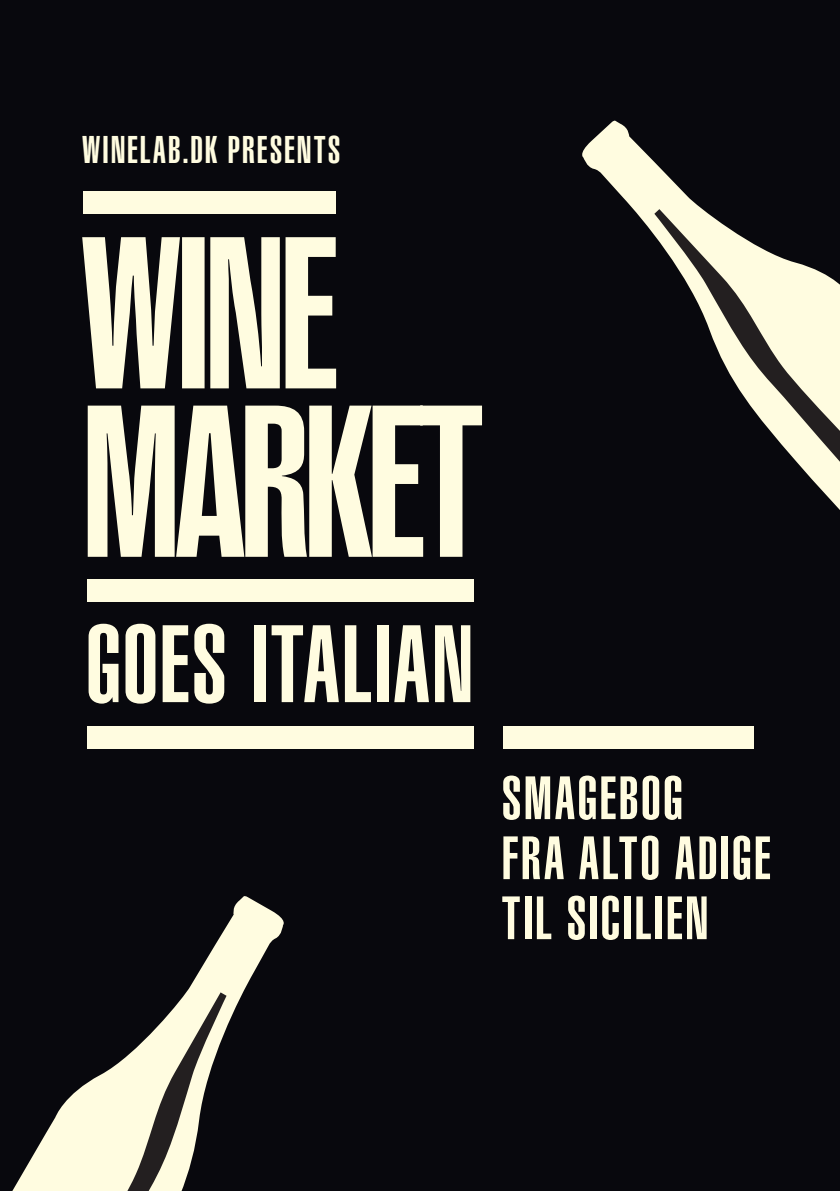
<style>
.page{position:relative;width:840px;height:1191px;background:#fff}
.page>*{position:absolute;margin:0;border:0;box-sizing:border-box;transform-origin:0 0}
.t1{font:108px "Helvetica LT Std Ultra Comp";letter-spacing:.02em;color:#fffce0}
.t2{font:60px/60px "Helvetica LT Std Ultra Comp";letter-spacing:.035em;color:#fffce0}
.t3{font:38px "Helvetica LT Std Ultra Comp";letter-spacing:.055em;color:#fffce0}
</style>
<div class="page">
<div style="left:0;top:0;width:839px;height:1191px;background:#08080d"></div>
<div style="left:503px;top:726px;width:249px;height:23px;background:#fffce0"></div>
<svg style="left:88px;top:405px;width:394px;height:152px;fill:#fffce0"></svg>
<svg style="left:82px;top:237px;width:254px;height:151px"></svg>
<div style="left:84px;top:191px;width:252px;height:22px;background:#fffce0"></div>
<div style="left:87px;top:579px;width:386px;height:23px;background:#fffce0"></div>
<div style="left:87px;top:726px;width:386px;height:23px;background:#fffce0"></div>
<svg style="left:582px;top:120px;width:120px;height:115px"></svg>
<svg style="left:654px;top:209px;width:185px;height:300px"></svg>
<svg style="left:12px;top:896px;width:272px;height:295px"></svg>
<svg style="left:38px;top:992px;width:188px;height:199px"></svg>
<p class="t3" style="left:82px;top:128px;width:259px">WINELAB.DK PRESENTS</p>
<p class="t1" style="left:85px;top:602px;width:389px">GOES ITALIAN</p>
<p class="t2" style="left:501px;top:769px;width:183px">SMAGEBOG</p>
<p class="t2" style="left:501px;top:829px;width:270px">FRA ALTO ADIGE<br>TIL SICILIEN</p>
</div>
